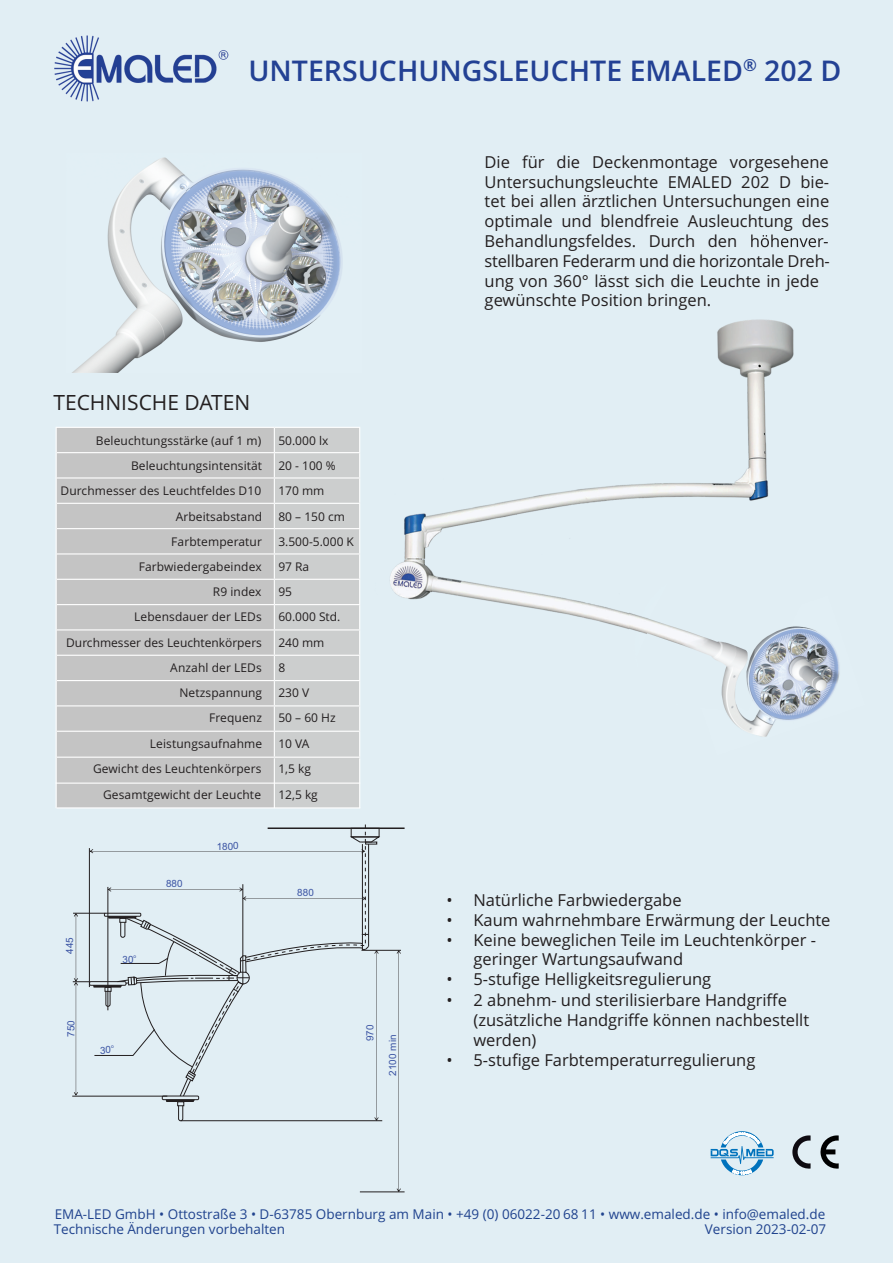
<style>
.page{position:relative;width:893px;height:1263px;background:#e1eef4}
.page>*{position:absolute;margin:0;border:0;box-sizing:border-box;transform-origin:0 0}
.t1{font:600 28.5px "Open Sans";color:#234194}
.t2{font:21px "Open Sans";color:#231f20}
.t3{font:600 16.65px "Open Sans";color:#234194}
.t4{font:16.5px/19.8px "Open Sans";color:#231f20}
.t5{font:13.5px/15px "Open Sans";color:#20438e}
.t6{font:12px "Open Sans";letter-spacing:.01em;color:#231f20}
.t7{font:9.9px "Arial";color:#3a53a3}
.s1{font-style:inherit}
</style>
<div class="page">
<div style="left:57px;top:428px;width:217px;height:379px;background:#c4c4c4"></div>
<hr style="left:56px;top:427px;width:218px;height:1px;background:#fff">
<hr style="left:57px;top:452px;width:217px;height:1px;background:#fff">
<hr style="left:57px;top:477px;width:217px;height:1px;background:#fff">
<hr style="left:57px;top:503px;width:217px;height:1px;background:#fff">
<hr style="left:57px;top:528px;width:217px;height:1px;background:#fff">
<hr style="left:57px;top:553px;width:217px;height:1px;background:#fff">
<hr style="left:57px;top:579px;width:217px;height:1px;background:#fff">
<hr style="left:57px;top:604px;width:217px;height:1px;background:#fff">
<hr style="left:57px;top:629px;width:217px;height:1px;background:#fff">
<hr style="left:57px;top:655px;width:217px;height:1px;background:#fff">
<hr style="left:57px;top:680px;width:217px;height:1px;background:#fff">
<hr style="left:57px;top:705px;width:217px;height:1px;background:#fff">
<hr style="left:57px;top:731px;width:217px;height:1px;background:#fff">
<hr style="left:57px;top:757px;width:217px;height:1px;background:#fff">
<hr style="left:56px;top:782px;width:218px;height:2px;background:#fff">
<svg style="left:56px;top:428px;width:1px;height:329px"></svg>
<svg style="left:274px;top:427px;width:86px;height:380px;background:#cfd1d1"></svg>
<hr style="left:56px;top:757px;width:1px;height:51px;background:#fff">
<hr style="left:274px;top:758px;width:1px;height:50px;background:#fff">
<svg style="left:751px;top:235px;width:77px;height:12px"></svg>
<hr style="left:268px;top:827px;width:137px;height:2px;background:#231f20">
<hr style="left:361px;top:950px;width:40px;height:1px;background:#231f20">
<hr style="left:181px;top:1120px;width:201px;height:1px;background:#231f20">
<hr style="left:360px;top:1191px;width:45px;height:1px;background:#231f20">
<svg style="left:397px;top:950px;width:4px;height:242px"></svg>
<hr style="left:72px;top:1096px;width:95px;height:1px;background:#231f20">
<img style="left:54px;top:35px;width:175px;height:67px">
<svg style="left:792px;top:1135px;width:19px;height:34px"></svg>
<svg style="left:820px;top:1135px;width:19px;height:34px"></svg>
<hr style="left:57px;top:807px;width:217px;height:1px;background:#fff">
<hr style="left:274px;top:807px;width:86px;height:1px;background:#fff">
<img style="left:73px;top:157px;width:269px;height:215px">
<img style="left:390px;top:320px;width:404px;height:309px">
<img style="left:629px;top:567px;width:211px;height:170px">
<svg style="left:73px;top:824px;width:307px;height:297px"></svg>
<svg style="left:711px;top:1131px;width:63px;height:45px"></svg>
<p class="t3" style="left:743px;top:59px;width:15px">®</p>
<h1 class="t1" style="left:248px;top:59px;width:594px">UNTERSUCHUNGSLEUCHTE EMALED 202 D</h1>
<p class="t2" style="left:53px;top:394px;width:198px">TECHNISCHE DATEN</p>
<p class="t6" style="left:96px;top:435px;width:167px">Beleuchtungsstärke (auf 1 m)</p>
<p class="t6" style="left:278px;top:435px;width:51px">50.000 lx</p>
<p class="t6" style="left:131px;top:461px;width:133px">Beleuchtungsintensität</p>
<p class="t6" style="left:278px;top:461px;width:59px">20 - 100 %</p>
<p class="t6" style="left:61px;top:486px;width:202px">Durchmesser des Leuchtfeldes D10</p>
<p class="t6" style="left:278px;top:486px;width:48px">170 mm</p>
<p class="t6" style="left:176px;top:511px;width:88px">Arbeitsabstand</p>
<p class="t6" style="left:278px;top:511px;width:68px">80 – 150 cm</p>
<p class="t6" style="left:171px;top:537px;width:92px">Farbtemperatur</p>
<p class="t6" style="left:278px;top:537px;width:77px">3.500-5.000 K</p>
<p class="t6" style="left:139px;top:562px;width:124px">Farbwiedergabeindex</p>
<p class="t6" style="left:278px;top:562px;width:32px">97 Ra</p>
<p class="t6" style="left:134px;top:612px;width:129px">Lebensdauer der LEDs</p>
<p class="t6" style="left:278px;top:612px;width:64px">60.000 Std.</p>
<p class="t6" style="left:66px;top:637px;width:197px">Durchmesser des Leuchtenkörpers</p>
<p class="t6" style="left:278px;top:637px;width:48px">240 mm</p>
<p class="t6" style="left:170px;top:663px;width:93px">Anzahl der LEDs</p>
<p class="t6" style="left:278px;top:663px;width:8px">8</p>
<p class="t6" style="left:179px;top:688px;width:84px">Netzspannung</p>
<p class="t6" style="left:278px;top:688px;width:32px">230 V</p>
<p class="t6" style="left:209px;top:713px;width:54px">Frequenz</p>
<p class="t6" style="left:278px;top:713px;width:59px">50 – 60 Hz</p>
<p class="t6" style="left:150px;top:739px;width:114px">Leistungsaufnahme</p>
<p class="t6" style="left:278px;top:739px;width:33px">10 VA</p>
<p class="t6" style="left:93px;top:764px;width:170px">Gewicht des Leuchtenkörpers</p>
<p class="t6" style="left:278px;top:764px;width:34px">1,5 kg</p>
<p class="t6" style="left:103px;top:790px;width:159px">Gesamtgewicht der Leuchte</p>
<p class="t6" style="left:278px;top:790px;width:41px">12,5 kg</p>
<p class="t6" style="left:213px;top:587px;width:50px">R9 index</p>
<p class="t6" style="left:278px;top:587px;width:15px">95</p>
<p class="t7" style="left:217px;top:842px;width:24px;rotate:-1deg">1800</p>
<p class="t7" style="left:66px;top:954px;width:18px;rotate:-90deg">445</p>
<p class="t7" style="left:67px;top:1037px;width:18px;rotate:-90deg">750</p>
<p class="t7" style="left:366px;top:1041px;width:18px;rotate:-90deg">970</p>
<p class="t7" style="left:389px;top:1075px;width:42px;rotate:-90deg">2100 min</p>
<p class="t4" style="left:485px;top:154px;width:347px">Die für die Deckenmontage vorgesehene Untersuchungsleuchte EMALED 202 D bie&shy;tet bei allen ärztlichen Untersuchungen eine optimale und blendfreie Ausleuchtung des Behandlungsfeldes. Durch den<br>stellbaren Federarm und die horizontale Dreh&shy;ung von 360° lässt sich die Leuchte in jede gewünschte Position bringen.</p>
<p class="t4" style="left:446px;top:892px;width:237px">• Natürliche Farbwiedergabe</p>
<p class="t4" style="left:446px;top:912px;width:386px">• Kaum wahrnehmbare Erwärmung der Leuchte</p>
<p class="t4" style="left:473px;top:931px;width:344px;text-indent:-27px">• Keine beweglichen Teile im Leuchtenkörper - geringer Wartungsaufwand</p>
<p class="t4" style="left:446px;top:971px;width:266px">• 5-stufige Helligkeitsregulierung</p>
<p class="t4" style="left:473px;top:992px;width:337px;text-indent:-27px">• 2 abnehm- und sterilisierbare Handgriffe (zusätzliche Handgriffe können nachbestellt werden)</p>
<p class="t4" style="left:446px;top:1051px;width:310px">• 5-stufige Farbtemperaturregulierung</p>
<p class="t5" style="left:54px;top:1208px;width:773px">EMA-LED GmbH • Ottostraße 3 • D-63785 Obernburg am Main • +49 (0) 06022-20 68 11 • www.emaled.de • info@emaled.de<br>Technische Änderungen vorbehalten</p>
<p class="t5" style="left:705px;top:1223px;width:123px">Version 202<span class="s1">3</span>-02-07</p>
</div>
